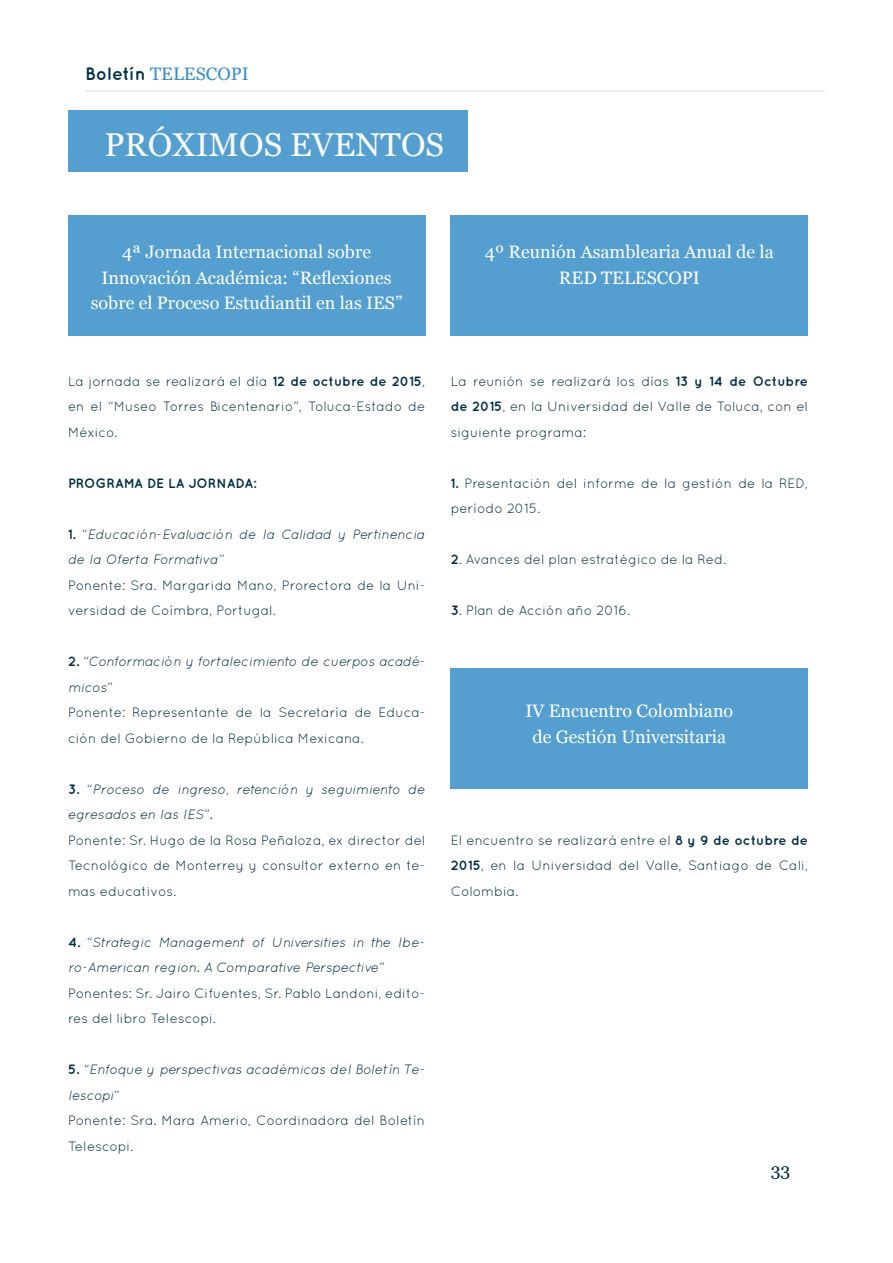
<style>
.page{position:relative;width:893px;height:1263px;background:#fff}
.page>*{position:absolute;margin:0;border:0;box-sizing:border-box;transform-origin:0 0}
.t1{font:33px "Georgia";color:#f8fafb}
.t2{font:18px/25.5px "Georgia";color:#fff;text-align:center}
.t3{font:18px "Georgia";color:#368ec8}
.t4{font:18px "Georgia";color:#002f47}
.t5{font:13.5px/25.5px "Quicksand";color:#002f47}
.t6{font:italic 13.5px/25.5px "Quicksand";color:#002f47}
.t7{font:700 13.5px "Quicksand";color:#002f47}
.s1{font-family:"Quicksand";font-weight:700;color:#002f47}
.s2{font-weight:700}
.s3{font-weight:700;font-style:normal}
</style>
<div class="page">
<hr style="left:85px;top:90px;width:740px;height:2px;background:#e4e8e9">
<div style="left:68px;top:111px;width:400px;height:61px;background:#549fd0"></div>
<div style="left:68px;top:215px;width:357px;height:121px;background:#549fd0"></div>
<div style="left:451px;top:215px;width:357px;height:121px;background:#549fd0"></div>
<div style="left:451px;top:668px;width:357px;height:120px;background:#549fd0"></div>
<h2 class="t3" style="left:85px;top:60px;width:165px"><span class="s1">Boletín</span> TELESCOPI</h2>
<h1 class="t1" style="left:104px;top:121px;width:341px">PRÓXIMOS EVENTOS</h1>
<h2 class="t2" style="left:91px;top:238px;width:313px">4ª Jornada Internacional sobre<br>Innovación Académica: “Reflexiones sobre el Proceso Estudiantil en las IES”</h2>
<h2 class="t2" style="left:485px;top:238px;width:290px">4º Reunión Asamblearia Anual de la<br>RED TELESCOPI</h2>
<p class="t5" style="left:68px;top:368px;width:359px;text-align:justify">La jornada se realizará el día <span class="s2">12 de octubre de 2015</span>, en el “Museo Torres Bicentenario”, Toluca-Estado de México.</p>
<p class="t7" style="left:68px;top:475px;width:190px">PROGRAMA DE LA JORNADA:</p>
<p class="t6" style="left:68px;top:521px;width:359px"><span class="s3">1.</span> “Educación-Evaluación de la Calidad y Pertinencia de la Oferta Formativa”</p>
<p class="t5" style="left:68px;top:572px;width:359px">Ponente: Sra. Margarida Mano, Prorectora de la Uni&shy;versidad de Coímbra, Portugal.</p>
<p class="t6" style="left:68px;top:648px;width:359px"><span class="s3">2.</span> “Conformación y fortalecimiento de cuerpos acadé&shy;micos”</p>
<p class="t5" style="left:68px;top:699px;width:359px">Ponente: Representante de la Secretaría de Educa&shy;ción del Gobierno de la República Mexicana.</p>
<p class="t6" style="left:68px;top:776px;width:359px"><span class="s3">3.</span> “Proceso de ingreso, retención y seguimiento de egresados en las IES”.</p>
<p class="t5" style="left:68px;top:827px;width:359px;text-align:justify">Ponente: Sr. Hugo de la Rosa Peñaloza, ex director del Tecnológico de Monterrey y consultor externo en te&shy;mas educativos.</p>
<p class="t6" style="left:68px;top:929px;width:359px"><span class="s3">4.</span> “Strategic Management of Universities in the Ibe&shy;ro-American region. A Comparative Perspective”</p>
<p class="t5" style="left:68px;top:980px;width:359px">Ponentes: Sr. Jairo Cifuentes, Sr. Pablo Landoni, edito&shy;res del libro Telescopi.</p>
<p class="t6" style="left:68px;top:1056px;width:359px"><span class="s3">5.</span> “Enfoque y perspectivas académicas del Boletín Te&shy;lescopi”</p>
<p class="t5" style="left:68px;top:1107px;width:359px">Ponente: Sra. Mara Amerio, Coordinadora del Boletín<br>Telescopi.</p>
<p class="t5" style="left:451px;top:368px;width:359px;text-align:justify">La reunión se realizará los días <span class="s2">13 y 14 de Octubre de 2015</span>, en la Universidad del Valle de Toluca, con el siguiente programa:</p>
<p class="t5" style="left:451px;top:470px;width:359px"><span class="s2">1.</span> Presentación del informe de la gestión de la RED, período 2015.</p>
<p class="t5" style="left:451px;top:546px;width:277px"><span class="s2">2</span>. Avances del plan estratégico de la Red.</p>
<p class="t5" style="left:451px;top:597px;width:181px"><span class="s2">3</span>. Plan de Acción año 2016.</p>
<h2 class="t2" style="left:525px;top:697px;width:209px">IV Encuentro Colombiano de Gestión Universitaria</h2>
<p class="t5" style="left:451px;top:827px;width:359px;text-align:justify">El encuentro se realizará entre el <span class="s2">8 y 9 de octubre de 2015</span>, en la Universidad del Valle, Santiago de Cali, Colombia.</p>
<h2 class="t4" style="left:771px;top:1157px;width:21px">33</h2>
</div>
